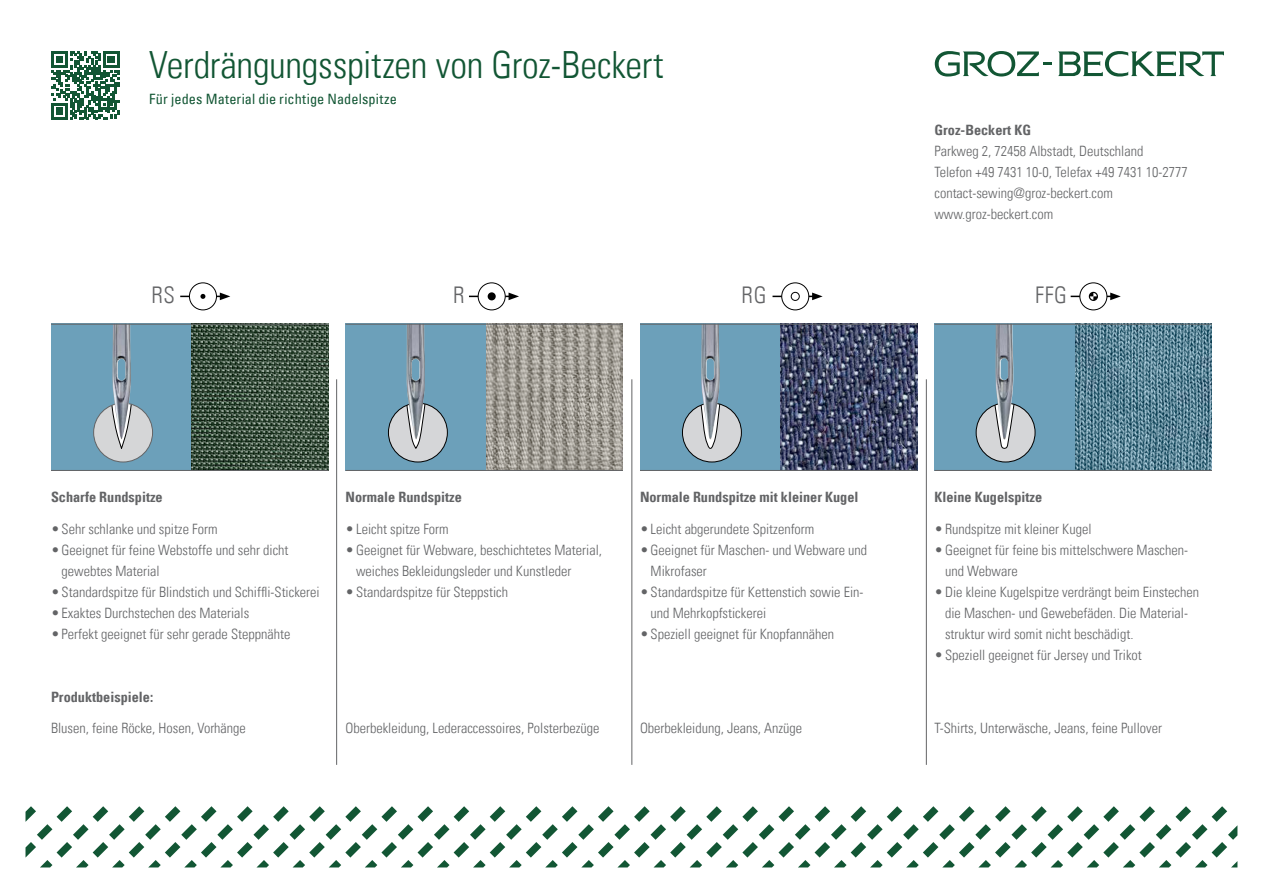
<style>
.page{position:relative;width:1263px;height:893px;background:#fff}
.page>*{position:absolute;margin:0;border:0;box-sizing:border-box;transform-origin:0 0}
.t1{font:37.5px "Univers Com 47 Light Cond";letter-spacing:-.01em;color:#125634}
.t2{font:22.95px "Univers Com 47 Light Cond";letter-spacing:.025em;color:#636466}
.t3{font:14.25px/21px "Univers Com 47 Light Cond";color:#636466}
.t4{font:14.25px "Univers Com 67 Bold Cond";color:#636466}
.t5{font:condensed 14.25px "Univers Com 57";letter-spacing:.01em;color:#125634}
</style>
<div class="page">
<svg style="left:1058px;top:51px;width:166px;height:26px"></svg>
<svg style="left:935px;top:51px;width:117px;height:26px"></svg>
<svg style="left:26px;top:806px;width:1211px;height:61px"></svg>
<svg style="left:51px;top:51px;width:68px;height:68px"></svg>
<div style="left:51px;top:324px;width:141px;height:147px;background:#6ca0ba"></div>
<div style="left:345px;top:324px;width:141px;height:147px;background:#6ca0ba"></div>
<div style="left:640px;top:324px;width:140px;height:147px;background:#6ca0ba"></div>
<div style="left:934px;top:324px;width:141px;height:147px;background:#6ca0ba"></div>
<img style="left:192px;top:325px;width:136px;height:145px">
<img style="left:486px;top:325px;width:137px;height:145px">
<img style="left:781px;top:325px;width:136px;height:145px">
<img style="left:1075px;top:325px;width:137px;height:145px">
<div style="left:94px;top:403px;width:59px;height:59px;background:#d5d6d7;border-radius:50%"></div>
<svg style="left:111px;top:403px;width:21px;height:46px"></svg>
<div style="left:93px;top:403px;width:60px;height:59px;border:1px solid #636466;border-radius:50%"></div>
<img style="left:112px;top:325px;width:19px;height:115px">
<div style="left:682px;top:403px;width:59px;height:59px;background:#d5d6d8;border-radius:50%"></div>
<svg style="left:700px;top:404px;width:16px;height:45px"></svg>
<div style="left:682px;top:403px;width:60px;height:59px;border:1px solid #000;border-radius:50%"></div>
<img style="left:701px;top:325px;width:19px;height:115px">
<div style="left:976px;top:403px;width:59px;height:59px;background:#d5d6d8;border-radius:50%"></div>
<svg style="left:994px;top:403px;width:21px;height:46px"></svg>
<div style="left:976px;top:403px;width:59px;height:59px;border:1px solid #000;border-radius:50%"></div>
<img style="left:995px;top:325px;width:19px;height:115px">
<div style="left:388px;top:403px;width:59px;height:59px;background:#d5d6d8;border-radius:50%"></div>
<svg style="left:411px;top:403px;width:15px;height:46px"></svg>
<div style="left:388px;top:403px;width:60px;height:59px;border:1px solid #000;border-radius:50%"></div>
<img style="left:406px;top:325px;width:19px;height:115px">
<hr style="left:51px;top:470px;width:277px;height:1px;background:#636466">
<hr style="left:51px;top:324px;width:277px;height:1px;background:#636466">
<hr style="left:345px;top:324px;width:278px;height:1px;background:#636466">
<hr style="left:640px;top:324px;width:277px;height:1px;background:#636466">
<hr style="left:934px;top:324px;width:278px;height:1px;background:#636466">
<hr style="left:345px;top:470px;width:278px;height:1px;background:#636466">
<hr style="left:640px;top:470px;width:277px;height:1px;background:#636466">
<hr style="left:934px;top:470px;width:278px;height:1px;background:#636466">
<hr style="left:336px;top:379px;width:1px;height:386px;background:#636466">
<hr style="left:631px;top:379px;width:1px;height:386px;background:#636466">
<hr style="left:926px;top:379px;width:1px;height:386px;background:#636466">
<div style="left:189px;top:282px;width:28px;height:28px;border:1px solid #000;border-radius:50%"></div>
<svg style="left:200px;top:294px;width:5px;height:5px"></svg>
<svg style="left:217px;top:293px;width:13px;height:7px"></svg>
<div style="left:478px;top:282px;width:28px;height:28px;border:1px solid #000;border-radius:50%"></div>
<div style="left:488px;top:292px;width:8px;height:8px;background:#000;border-radius:50%"></div>
<svg style="left:505px;top:293px;width:14px;height:7px"></svg>
<div style="left:781px;top:282px;width:28px;height:28px;border:1px solid #000;border-radius:50%"></div>
<div style="left:791px;top:292px;width:9px;height:9px;border:1px solid #000;border-radius:50%"></div>
<svg style="left:809px;top:293px;width:14px;height:7px"></svg>
<div style="left:1079px;top:282px;width:28px;height:28px;border:1px solid #000;border-radius:50%"></div>
<svg style="left:1107px;top:293px;width:14px;height:7px"></svg>
<div style="left:1089px;top:292px;width:9px;height:9px;border:1px solid #000;border-radius:50%"></div>
<svg style="left:1089px;top:292px;width:8px;height:8px"></svg>
<h1 class="t1" style="left:149px;top:42px;width:516px">Verdrängungsspitzen von Groz-Beckert</h1>
<p class="t5" style="left:149px;top:90px;width:249px">Für jedes Material die richtige Nadelspitze</p>
<p class="t4" style="left:934px;top:121px;width:98px">Groz-Beckert KG</p>
<p class="t3" style="left:934px;top:140px;width:255px">Parkweg 2, 72458 Albstadt, Deutschland<br>Telefon +49 7431 10-0, Telefax +49 7431 10-2777 contact-sewing@groz-beckert.com www.groz-beckert.com</p>
<h2 class="t2" style="left:152px;top:281px;width:25px">RS</h2>
<h2 class="t2" style="left:453px;top:281px;width:13px">R</h2>
<h2 class="t2" style="left:742px;top:281px;width:26px">RG</h2>
<h2 class="t2" style="left:1035px;top:281px;width:33px">FFG</h2>
<p class="t4" style="left:51px;top:488px;width:113px">Scharfe Rundspitze</p>
<p class="t3" style="left:51px;top:518px;width:168px">•Sehr schlanke und spitze Form</p>
<p class="t3" style="left:62px;top:539px;width:228px;text-indent:-11px">•Geeignet für feine Webstoffe und sehr dicht gewebtes Material</p>
<p class="t3" style="left:51px;top:581px;width:270px">•Standardspitze für Blindstich und Schiffli-Stickerei</p>
<p class="t3" style="left:51px;top:602px;width:200px">•Exaktes Durchstechen des Materials</p>
<p class="t3" style="left:51px;top:623px;width:241px">•Perfekt geeignet für sehr gerade Steppnähte</p>
<p class="t4" style="left:51px;top:688px;width:104px">Produktbeispiele:</p>
<p class="t3" style="left:51px;top:718px;width:196px">Blusen, feine Röcke, Hosen, Vorhänge</p>
<p class="t4" style="left:345px;top:489px;width:118px">Normale Rundspitze</p>
<p class="t3" style="left:345px;top:518px;width:105px">•Leicht spitze Form</p>
<p class="t3" style="left:356px;top:539px;width:247px;text-indent:-11px">•Geeignet für Webware, beschichtetes Material, weiches Bekleidungsleder und Kunstleder</p>
<p class="t3" style="left:345px;top:581px;width:164px">•Standardspitze für Steppstich</p>
<p class="t3" style="left:345px;top:718px;width:255px">Oberbekleidung, Lederaccessoires, Polsterbezüge</p>
<p class="t4" style="left:640px;top:489px;width:220px">Normale Rundspitze mit kleiner Kugel</p>
<p class="t3" style="left:640px;top:518px;width:176px">•Leicht abgerundete Spitzenform</p>
<p class="t3" style="left:651px;top:539px;width:218px;text-indent:-11px">•Geeignet für Maschen- und Webware und<br>Mikrofaser</p>
<p class="t3" style="left:651px;top:581px;width:214px;text-indent:-11px">•Standardspitze für Kettenstich sowie Ein&shy;und Mehrkopfstickerei</p>
<p class="t3" style="left:640px;top:623px;width:196px">•Speziell geeignet für Knopfannähen</p>
<p class="t3" style="left:640px;top:718px;width:164px">Oberbekleidung, Jeans, Anzüge</p>
<p class="t4" style="left:934px;top:489px;width:109px">Kleine Kugelspitze</p>
<p class="t3" style="left:934px;top:518px;width:159px">•Rundspitze mit kleiner Kugel</p>
<p class="t3" style="left:945px;top:539px;width:244px;text-indent:-11px">•Geeignet für feine bis mittelschwere Maschen&shy;und Webware</p>
<p class="t3" style="left:945px;top:581px;width:255px;text-indent:-11px">•Die kleine Kugelspitze verdrängt beim Einstechen die Maschen- und Gewebefäden. Die Material&shy;struktur wird somit nicht beschädigt.</p>
<p class="t3" style="left:934px;top:644px;width:209px">•Speziell geeignet für Jersey und Trikot</p>
<p class="t3" style="left:934px;top:718px;width:229px">T-Shirts, Unterwäsche, Jeans, feine Pullover</p>
</div>
